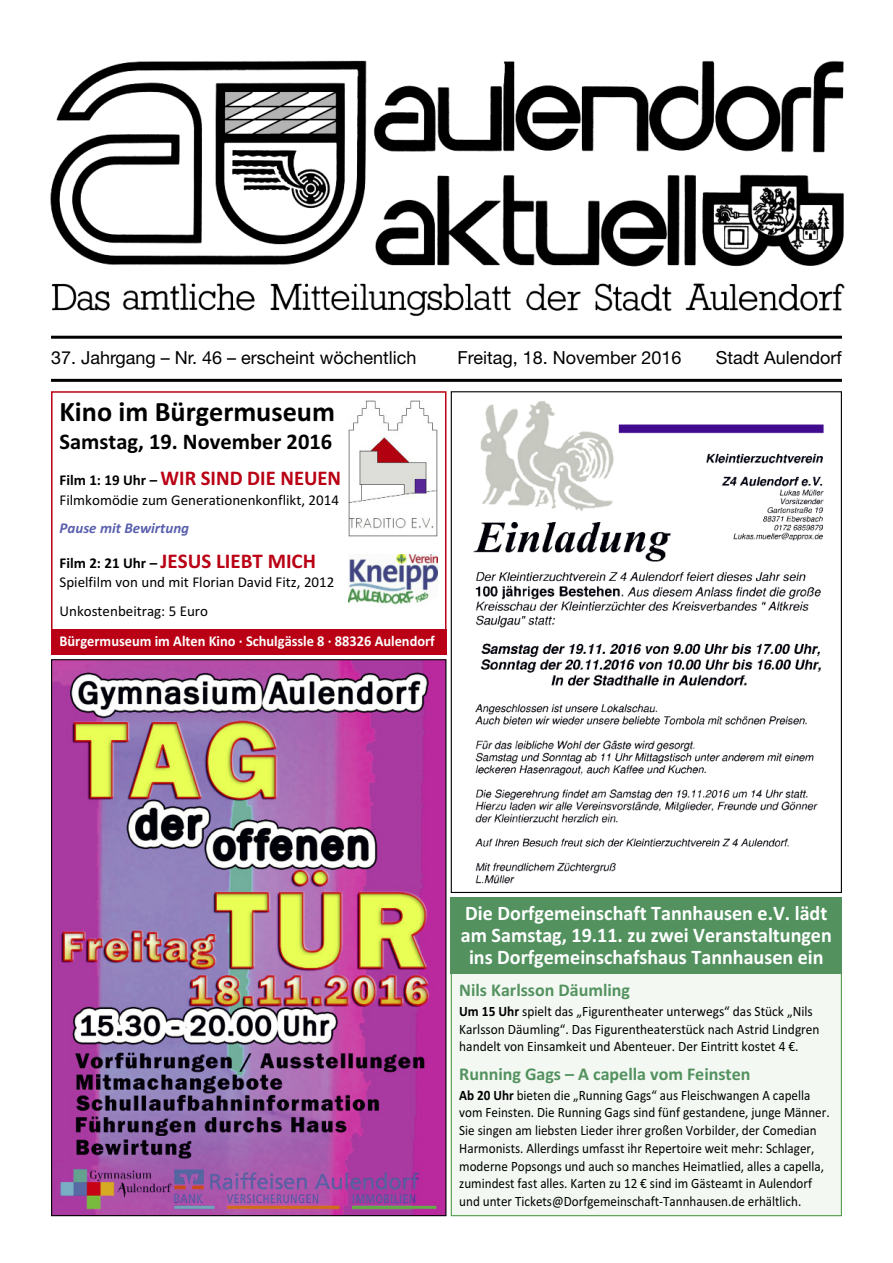
<style>
.page{position:relative;width:893px;height:1263px;background:#fff}
.page>*{position:absolute;margin:0;border:0;box-sizing:border-box;transform-origin:0 0}
.t1{font:700 28.2px "Calibri";color:#000}
.t2{font:700 22.5px "Calibri";color:#000}
.t3{font:700 21px "Calibri";color:#ba0014}
.t4{font:700 20.7px/21.8px "Calibri";color:#fff;text-align:center}
.t5{font:18px "Helvetica Neue";color:#000}
.t6{font:700 18px "Calibri";color:#53925f}
.t7{font:15px/28.5px "Calibri";color:#000}
.t8{font:700 15px "Calibri";color:#fff;scale:.96 1}
.t9{font:italic 700 15px "Calibri";color:#5a60ad}
.t10{font:14.25px/17.7px "Calibri";color:#000;scale:.92 1}
.t11{font:14.25px/17.7px "Calibri";color:#000;scale:.94 1}
.s1{font-size:15px;color:#000}
.s2{font-weight:700}
</style>
<div class="page">
<div style="left:452px;top:898px;width:389px;height:317px;background:#f3f8f3"></div>
<div style="left:451px;top:897px;width:391px;height:77px;background:#53925f"></div>
<div style="left:51px;top:629px;width:395px;height:26px;background:#ba0014"></div>
<hr style="left:51px;top:379px;width:791px;height:3px;background:#000">
<hr style="left:51px;top:336px;width:791px;height:3px;background:#000">
<img style="left:50px;top:60px;width:795px;height:256px">
<div style="left:51px;top:391px;width:395px;height:264px;border:2px solid #ba0014"></div>
<img style="left:53px;top:661px;width:391px;height:553px">
<img style="left:473px;top:401px;width:351px;height:483px">
<img style="left:349px;top:400px;width:89px;height:136px">
<img style="left:349px;top:554px;width:89px;height:51px">
<p class="t5" style="left:51px;top:351px;width:367px">37. Jahrgang – Nr. 46 – erscheint wöchentlich</p>
<p class="t5" style="left:458px;top:351px;width:226px">Freitag, 18. November 2016</p>
<p class="t5" style="left:716px;top:351px;width:127px">Stadt Aulendorf</p>
<h1 class="t1" style="left:60px;top:395px;width:277px">Kino im Bürgermuseum</h1>
<h2 class="t2" style="left:60px;top:428px;width:274px">Samstag, 19. November 2016</h2>
<h3 class="t3" style="left:60px;top:466px;width:283px"><span class="s1">Film 1: 19 Uhr –</span> WIR SIND DIE NEUEN</h3>
<p class="t7" style="left:60px;top:485px;width:281px">Filmkomödie zum Generationenkonflikt, 2014</p>
<p class="t9" style="left:60px;top:519px;width:131px">Pause mit Bewirtung</p>
<h3 class="t3" style="left:60px;top:548px;width:258px"><span class="s1">Film 2: 21 Uhr –</span> JESUS LIEBT MICH</h3>
<p class="t7" style="left:60px;top:568px;width:276px">Spielfilm von und mit Florian David Fitz, 2012<br>Unkostenbeitrag: 5 Euro</p>
<p class="t8" style="left:60px;top:632px;width:392px">Bürgermuseum im Alten Kino · Schulgässle 8 · 88326 Aulendorf</p>
<h3 class="t4" style="left:461px;top:902px;width:372px">Die Dorfgemeinschaft Tannhausen e.V. lädt am Samstag, 19.11. zu zwei Veranstaltungen ins Dorfgemeinschafshaus Tannhausen ein</h3>
<p class="t6" style="left:459px;top:979px;width:172px">Nils Karlsson Däumling</p>
<p class="t11" style="left:459px;top:1002px;width:385px"><span class="s2">Um 15 Uhr</span> spielt das „Figurentheater unterwegs“ das Stück „Nils<br>Karlsson Däumling“. Das Figurentheaterstück nach Astrid Lindgren handelt von Einsamkeit und Abenteuer. Der Eintritt kostet 4 €.</p>
<p class="t6" style="left:459px;top:1063px;width:293px">Running Gags – A capella vom Feinsten</p>
<p class="t10" style="left:459px;top:1086px;width:404px"><span class="s2">Ab 20 Uhr</span> bieten die „Running Gags“ aus Fleischwangen A capella vom Feinsten. Die Running Gags sind fünf gestandene, junge Männer.<br>Sie singen am liebsten Lieder ihrer großen Vorbilder, der Comedian Harmonists. Allerdings umfasst ihr Repertoire weit mehr: Schlager, moderne Popsongs und auch so manches Heimatlied, alles a capella, zumindest fast alles. Karten zu 12 € sind im Gästeamt in Aulendorf und unter Tickets@Dorfgemeinschaft-Tannhausen.de erhältlich.</p>
</div>
